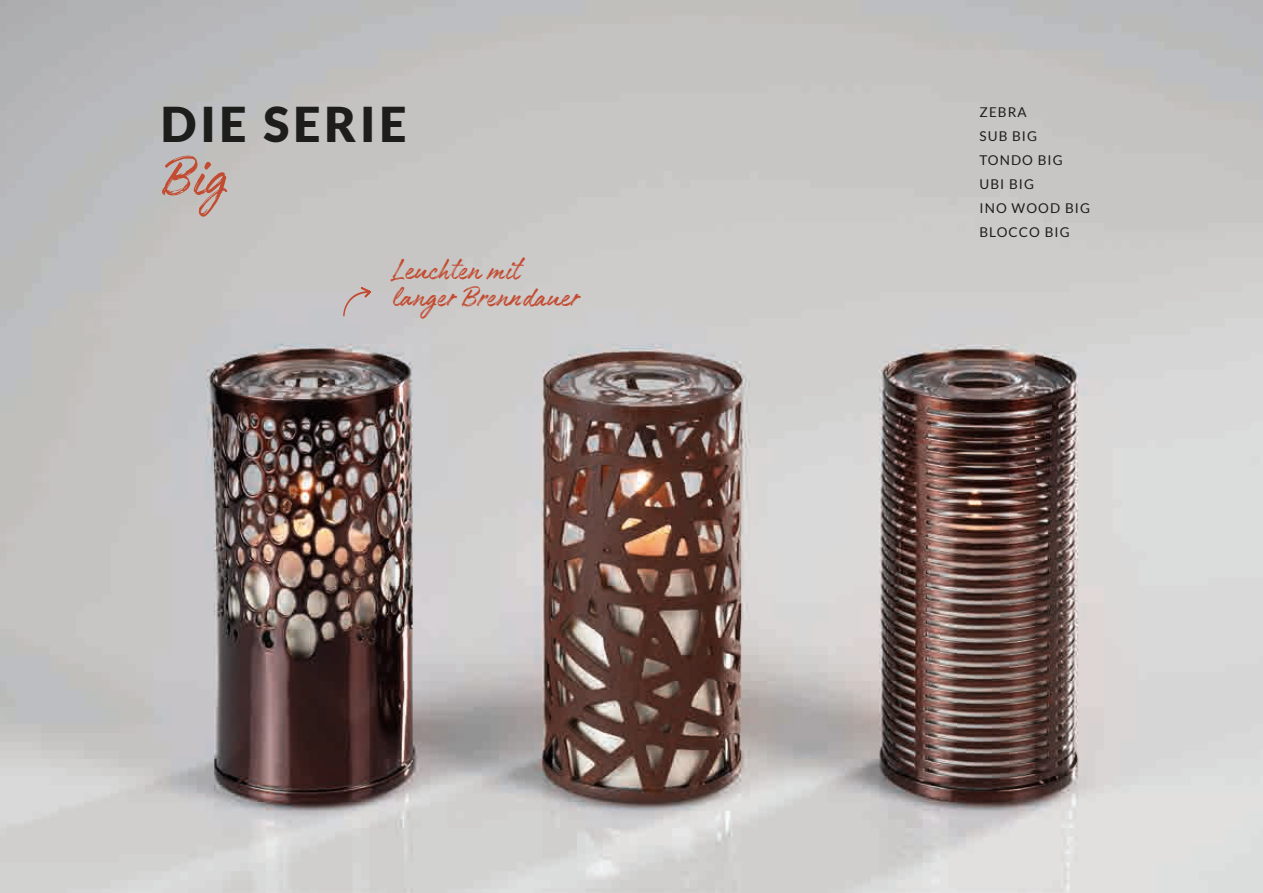
<style>
.page{position:relative;width:1263px;height:893px;background:#fff}
.page>*{position:absolute;margin:0;border:0;box-sizing:border-box;transform-origin:0 0}
.t1{font:64.5px "Authenia";color:#c34b31}
.t2{font:900 48px "Lato";letter-spacing:.08em;color:#1d1d1b}
.t3{font:33px/27px "Authenia";color:#c34b31}
.t4{font:13.5px/24px "Lato";letter-spacing:.08em;color:#1d1d1b}
</style>
<div class="page">
<img style="left:0;top:0;width:1263px;height:893px">
<svg style="left:343px;top:287px;width:28px;height:30px"></svg>
<h2 class="t2" style="left:161px;top:96px;width:247px">DIE SERIE</h2>
<h1 class="t1" style="left:161px;top:143px;width:69px">Big</h1>
<h3 class="t3" style="left:392px;top:260px;width:188px">Leuchten mit langer Brenndauer</h3>
<p class="t4" style="left:979px;top:100px;width:112px">ZEBRA<br>SUB BIG<br>TONDO BIG<br>UBI BIG<br>INO WOOD BIG<br>BLOCCO BIG</p>
</div>
